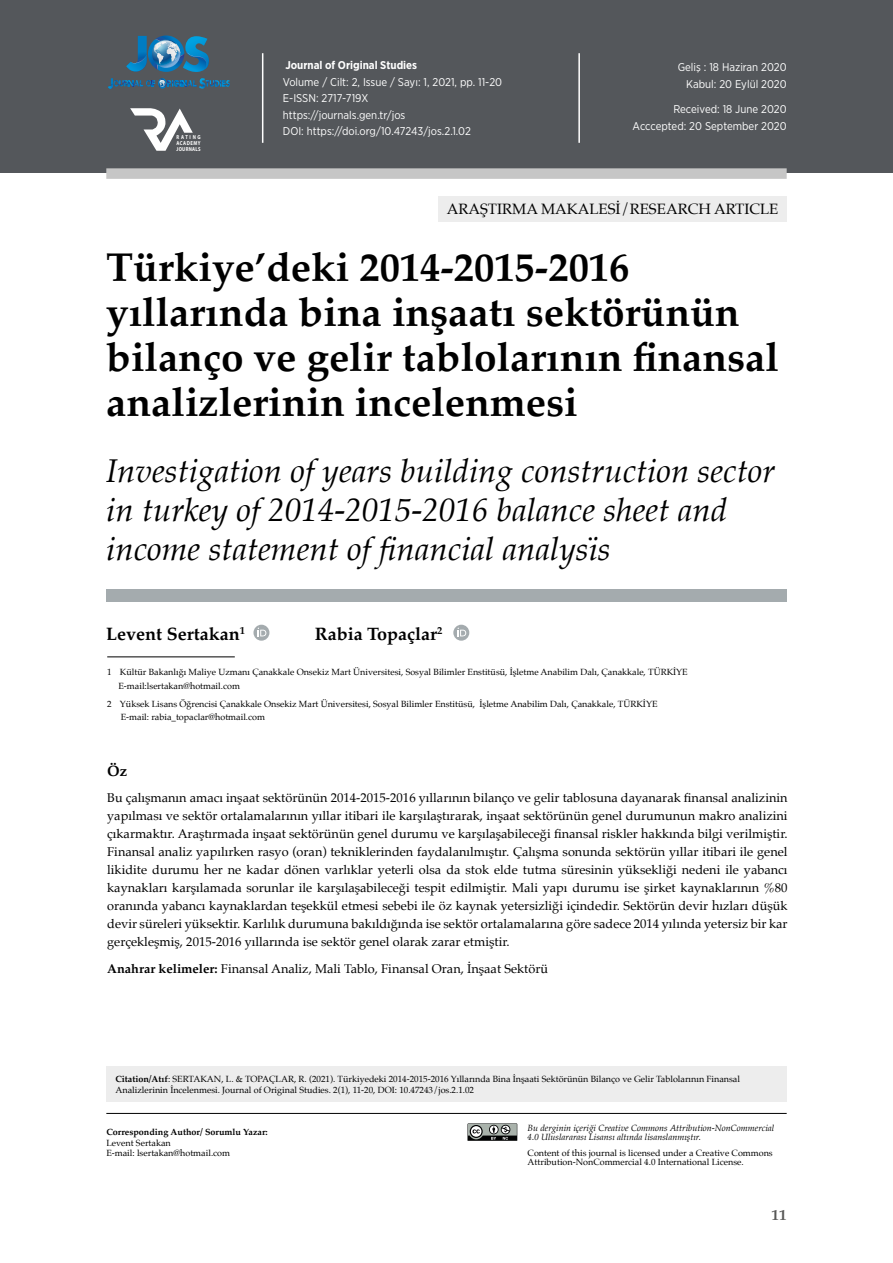
<style>
.page{position:relative;width:893px;height:1263px;background:#fff}
.page>*{position:absolute;margin:0;border:0;box-sizing:border-box;transform-origin:0 0}
.t1{font:700 40.5px/45px "Palatino";color:#000}
.t2{font:italic 33px/39px "Palatino";color:#000}
.t3{font:700 18px "Palatino";color:#000}
.t4{font:15px "Palatino";color:#000}
.t5{font:700 15px "Palatino";color:#575756}
.t6{font:700 15px "Palatino";color:#000}
.t7{font:12.75px/18px "Palatino";color:#000;text-align:justify}
.t8{font:11.25px/16.5px "Gotham Narrow";color:#fff;text-align:right}
.t9{font:700 11.25px "Gotham Narrow";color:#fff}
.t10{font:9px/10.5px "Palatino";color:#000}
.t11{font:italic 9px/9px "Palatino";color:#000}
.t12{font:700 9px "Palatino";color:#000}
.t13{font:700 5.7px/6.1px "Myriad Pro";letter-spacing:.11em;color:#fff;text-align:justify;scale:.81 1}
.s1{font-weight:700}
</style>
<div class="page">
<div style="left:0;top:0;width:893px;height:173px;background:#54575b"></div>
<hr style="left:262px;top:53px;width:1px;height:90px;background:#fff">
<hr style="left:578px;top:53px;width:2px;height:90px;background:#fff">
<div style="left:106px;top:168px;width:681px;height:11px;background:#c6c6c6"></div>
<svg style="left:130px;top:108px;width:63px;height:43px"></svg>
<svg style="left:108px;top:36px;width:122px;height:53px"></svg>
<hr style="left:106px;top:1113px;width:681px;height:1px;background:#000">
<svg style="left:467px;top:1123px;width:50px;height:18px"></svg>
<div style="left:438px;top:196px;width:349px;height:25px;background:#ededed"></div>
<div style="left:106px;top:1066px;width:681px;height:35px;background:#ededed"></div>
<div style="left:106px;top:589px;width:681px;height:13px;background:#a4abae"></div>
<hr style="left:107px;top:656px;width:128px;height:1px;background:#000">
<svg style="left:253px;top:625px;width:16px;height:16px"></svg>
<svg style="left:258px;top:628px;width:8px;height:8px"></svg>
<svg style="left:453px;top:625px;width:16px;height:16px"></svg>
<svg style="left:458px;top:628px;width:8px;height:8px"></svg>
<p class="t13" style="left:176px;top:133px;width:31px">RATING ACADEMY JOURNALS</p>
<p class="t9" style="left:285px;top:58px;width:133px">Journal of Original Studies</p>
<p class="t8" style="left:283px;top:73px;width:221px;text-align:left">Volume / Cilt: 2, Issue / Sayı: 1, 2021, pp. 11-20<br>E-ISSN: 2717-719X<br>https://journals.gen.tr/jos<br>DOI: https://doi.org/10.47243/jos.2.1.02</p>
<p class="t8" style="left:678px;top:59px;width:111px">Geliş : 18 Haziran 2020<br>Kabul: 20 Eylül 2020</p>
<p class="t8" style="left:633px;top:101px;width:156px">Received: 18 June 2020<br>Acccepted: 20 September 2020</p>
<p class="t4" style="left:447px;top:197px;width:333px">ARAŞTIRMA MAKALESİ/RESEARCH ARTICLE</p>
<h1 class="t1" style="left:106px;top:243px;width:674px">Türkiye’deki 2014-2015-2016 yıllarında bina inşaatı sektörünün bilanço ve gelir tablolarının finansal analizlerinin incelenmesi</h1>
<h2 class="t2" style="left:106px;top:451px;width:670px">Investigation of years building construction sector in turkey of 2014-2015-2016 balance sheet and income statement of financial analysi̇s</h2>
<h3 class="t3" style="left:106px;top:618px;width:140px">Levent Sertakan<sup>1</sup></h3>
<h3 class="t3" style="left:315px;top:618px;width:129px">Rabia Topaçlar<sup>2</sup></h3>
<p class="t10" style="left:118px;top:665px;width:571px;line-height:13.5px;text-indent:-11px">1 Kültür Bakanlığı Maliye Uzmanı Çanakkale Onsekiz Mart Üniversitesi, Sosyal Bilimler Enstitüsü, İşletme Anabilim Dalı, Çanakkale, TÜRKİYE<br>E-mail:lsertakan@hotmail.com</p>
<p class="t10" style="left:121px;top:697px;width:538px;line-height:13.5px;text-indent:-14px">2 Yüksek Lisans Öğrencisi Çanakkale Onsekiz Mart Üniversitesi, Sosyal Bilimler Enstitüsü, İşletme Anabilim Dalı, Çanakkale, TÜRKİYE<br>E-mail: rabia_topaclar@hotmail.com</p>
<p class="t6" style="left:107px;top:758px;width:21px">Öz</p>
<p class="t7" style="left:107px;top:789px;width:682px">Bu çalışmanın amacı inşaat sektörünün 2014-2015-2016 yıllarının bilanço ve gelir tablosuna dayanarak finansal analizinin yapılması ve sektör ortalamalarının yıllar itibari ile karşılaştırarak, inşaat sektörünün genel durumunun makro analizini çıkarmaktır. Araştırmada inşaat sektörünün genel durumu ve karşılaşabileceği finansal riskler hakkında bilgi verilmiştir.<br>Finansal analiz yapılırken rasyo (oran) tekniklerinden faydalanılmıştır. Çalışma sonunda sektörün yıllar itibari ile genel likidite durumu her ne kadar dönen varlıklar yeterli olsa da stok elde tutma süresinin yüksekliği nedeni ile yabancı kaynakları karşılamada sorunlar ile karşılaşabileceği tespit edilmiştir. Mali yapı durumu ise şirket kaynaklarının %80 oranında yabancı kaynaklardan teşekkül etmesi sebebi ile öz kaynak yetersizliği içindedir. Sektörün devir hızları düşük devir süreleri yüksektir. Karlılık durumuna bakıldığında ise sektör ortalamalarına göre sadece 2014 yılında yetersiz bir kar gerçekleşmiş, 2015-2016 yıllarında ise sektör genel olarak zarar etmiştir.</p>
<p class="t7" style="left:107px;top:959px;width:442px"><span class="s1">Anahrar kelimeler:</span> Finansal Analiz, Mali Tablo, Finansal Oran, İnşaat Sektörü</p>
<p class="t10" style="left:115px;top:1074px;width:626px"><span class="s1">Citation/Atıf</span>: SERTAKAN, L. &amp; TOPAÇLAR, R. (2021). Türkiyedeki 2014-2015-2016 Yıllarında Bina İnşaati Sektörünün Bilanço ve Gelir Tablolarının Finansal<br>Analizlerinin İncelenmesi. Journal of Original Studies. 2(1), 11-20, DOI: 10.47243/jos.2.1.02</p>
<p class="t12" style="left:106px;top:1124px;width:163px">Corresponding Author/ Sorumlu Yazar:</p>
<p class="t10" style="left:106px;top:1137px;width:125px">Levent Sertakan<br>E-mail: lsertakan@hotmail.com</p>
<p class="t11" style="left:528px;top:1123px;width:248px">Bu derginin içeriği Creative Commons Attribution-NonCommercial<br>4.0 Uluslararası Lisansı altında lisanslanmıştır.</p>
<p class="t10" style="left:528px;top:1148px;width:247px;line-height:9px">Content of this journal is licensed under a Creative Commons<br>Attribution-NonCommercial 4.0 International License.</p>
<p class="t5" style="left:771px;top:1202px;width:17px">11</p>
</div>
